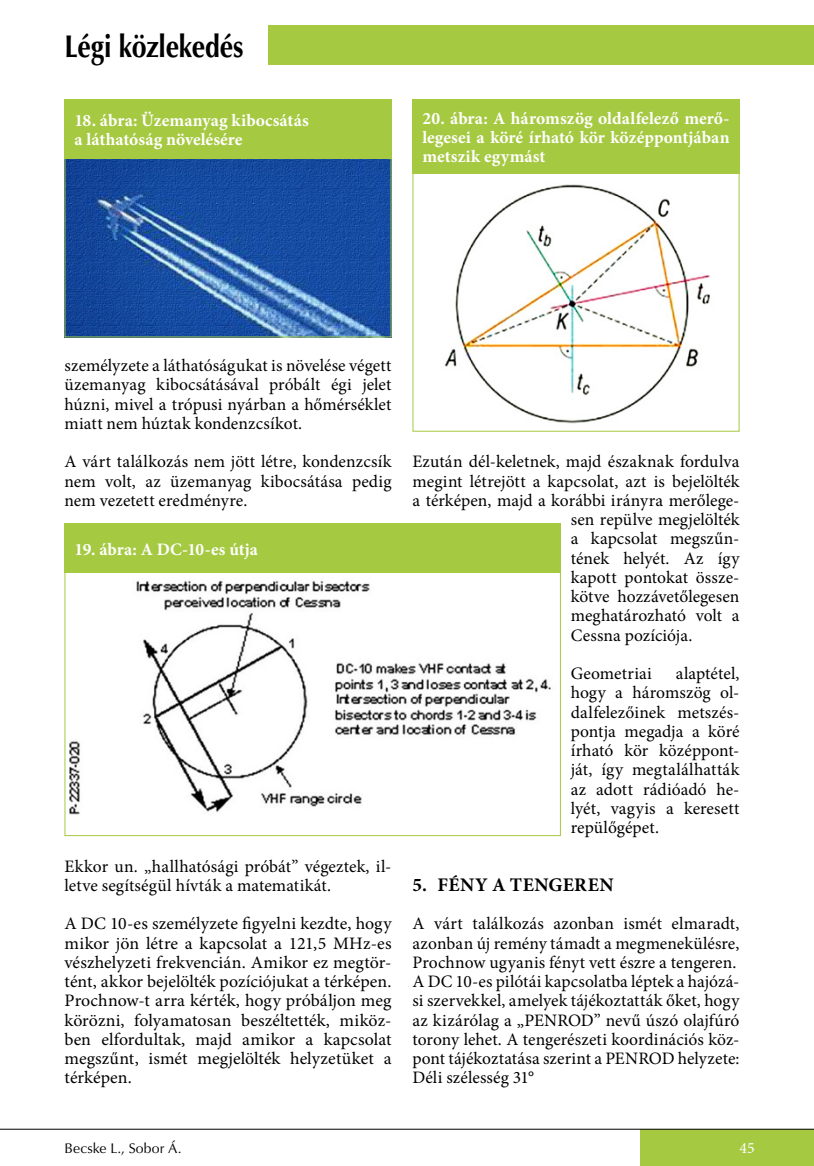
<style>
.page{position:relative;width:814px;height:1166px;background:#fff}
.page>*{position:absolute;margin:0;border:0;box-sizing:border-box;transform-origin:0 0}
.t1{font:700 31.5px "Optima CE";letter-spacing:-.01em;color:#000;scale:.85 1}
.t2{font:700 19.25px "Minion Pro";letter-spacing:.025em;color:#000}
.t3{font:17.5px/19.2px "Minion Pro";letter-spacing:.005em;color:#000;text-align:justify}
.t4{font:700 17.5px/19.2px "Minion Pro";letter-spacing:.005em;color:#fff}
.t5{font:15.75px "Minion Pro";color:#fff}
.t6{font:14px "Optima CE";letter-spacing:.005em;color:#000}
</style>
<div class="page">
<div style="left:268px;top:25px;width:546px;height:39px;background:#a6c942"></div>
<div style="left:640px;top:1129px;width:174px;height:37px;background:#a6c942"></div>
<hr style="left:0;top:1129px;width:814px;height:1px;background:#000">
<img style="left:66px;top:159px;width:323px;height:176px">
<img style="left:444px;top:184px;width:266px;height:240px">
<div style="left:64px;top:99px;width:327px;height:60px;background:#a6c942"></div>
<div style="left:412px;top:99px;width:327px;height:75px;background:#a6c942"></div>
<img style="left:69px;top:580px;width:482px;height:235px">
<div style="left:64px;top:523px;width:497px;height:50px;background:#a6c942"></div>
<h1 class="t1" style="left:64px;top:26px;width:212px">Légi közlekedés</h1>
<p class="t4" style="left:74px;top:110px;width:236px">18. ábra: Üzemanyag kibocsátás a láthatóság növelésére</p>
<p class="t4" style="left:422px;top:108px;width:308px;text-align:justify">20. ábra: A háromszög oldalfelező merő&shy;legesei a köré írható kör középpontjában metszik egymást</p>
<p class="t3" style="left:64px;top:356px;width:328px">személyzete a láthatóságukat is növelése végett üzemanyag kibocsátásával próbált égi jelet húzni, mivel a trópusi nyárban a hőmérséklet miatt nem húztak kondenzcsíkot.</p>
<p class="t3" style="left:64px;top:452px;width:328px">A várt találkozás nem jött létre, kondenzcsík nem volt, az üzemanyag kibocsátása pedig nem vezetett eredményre.</p>
<p class="t4" style="left:74px;top:539px;width:185px">19. ábra: A DC-10-es útja</p>
<p class="t3" style="left:64px;top:856px;width:328px">Ekkor un. „hallhatósági próbát” végeztek, il&shy;letve segítségül hívták a matematikát.</p>
<p class="t3" style="left:64px;top:914px;width:328px">A DC 10-es személyzete figyelni kezdte, hogy mikor jön létre a kapcsolat a 121,5 MHz-es vészhelyzeti frekvencián. Amikor ez megtör&shy;tént, akkor bejelölték pozíciójukat a térképen.<br>Prochnow-t arra kérték, hogy próbáljon meg körözni, folyamatosan beszéltették, miköz&shy;ben elfordultak, majd amikor a kapcsolat megszűnt, ismét megjelölték helyzetüket a térképen.</p>
<p class="t3" style="left:412px;top:452px;width:328px">Ezután dél-keletnek, majd északnak fordulva</p>
<p class="t3" style="left:412px;top:471px;width:328px">megint létrejött a kapcsolat, azt is bejelölték</p>
<p class="t3" style="left:412px;top:491px;width:328px">a térképen, majd a korábbi irányra merőlege-</p>
<p class="t3" style="left:570px;top:510px;width:170px">sen repülve megjelölték</p>
<p class="t3" style="left:570px;top:529px;width:170px">a kapcsolat megszűn-</p>
<p class="t3" style="left:570px;top:548px;width:170px">tének helyét. Az így</p>
<p class="t3" style="left:570px;top:568px;width:170px">kapott pontokat össze-</p>
<p class="t3" style="left:570px;top:587px;width:170px">kötve hozzávetőlegesen</p>
<p class="t3" style="left:570px;top:606px;width:170px">meghatározható volt a</p>
<p class="t3" style="left:570px;top:625px;width:123px">Cessna pozíciója.</p>
<p class="t3" style="left:570px;top:664px;width:83px">Geometriai</p>
<p class="t3" style="left:570px;top:664px;width:170px;text-indent:105px">alaptétel, hogy a háromszög ol&shy;dalfelezőinek metszés&shy;pontja megadja a köré írható kör középpont&shy;ját, így megtalálhatták az adott rádióadó he&shy;lyét, vagyis a keresett repülőgépet.</p>
<p class="t2" style="left:412px;top:871px;width:202px">5. FÉNY A TENGEREN</p>
<p class="t3" style="left:412px;top:914px;width:328px;text-align:left">A várt találkozás azonban ismét elmaradt, azonban új remény támadt a megmenekülésre, Prochnow ugyanis fényt vett észre a tengeren.<br>A DC 10-es pilótái kapcsolatba léptek a hajózá&shy;si szervekkel, amelyek tájékoztatták őket, hogy az kizárólag a „PENROD” nevű úszó olajfúró torony lehet. A tengerészeti koordinációs köz&shy;pont tájékoztatása szerint a PENROD helyzete:<br>Déli szélesség 31°</p>
<p class="t6" style="left:64px;top:1139px;width:119px">Becske L., Sobor Á.</p>
<p class="t5" style="left:739px;top:1137px;width:17px">45</p>
</div>
